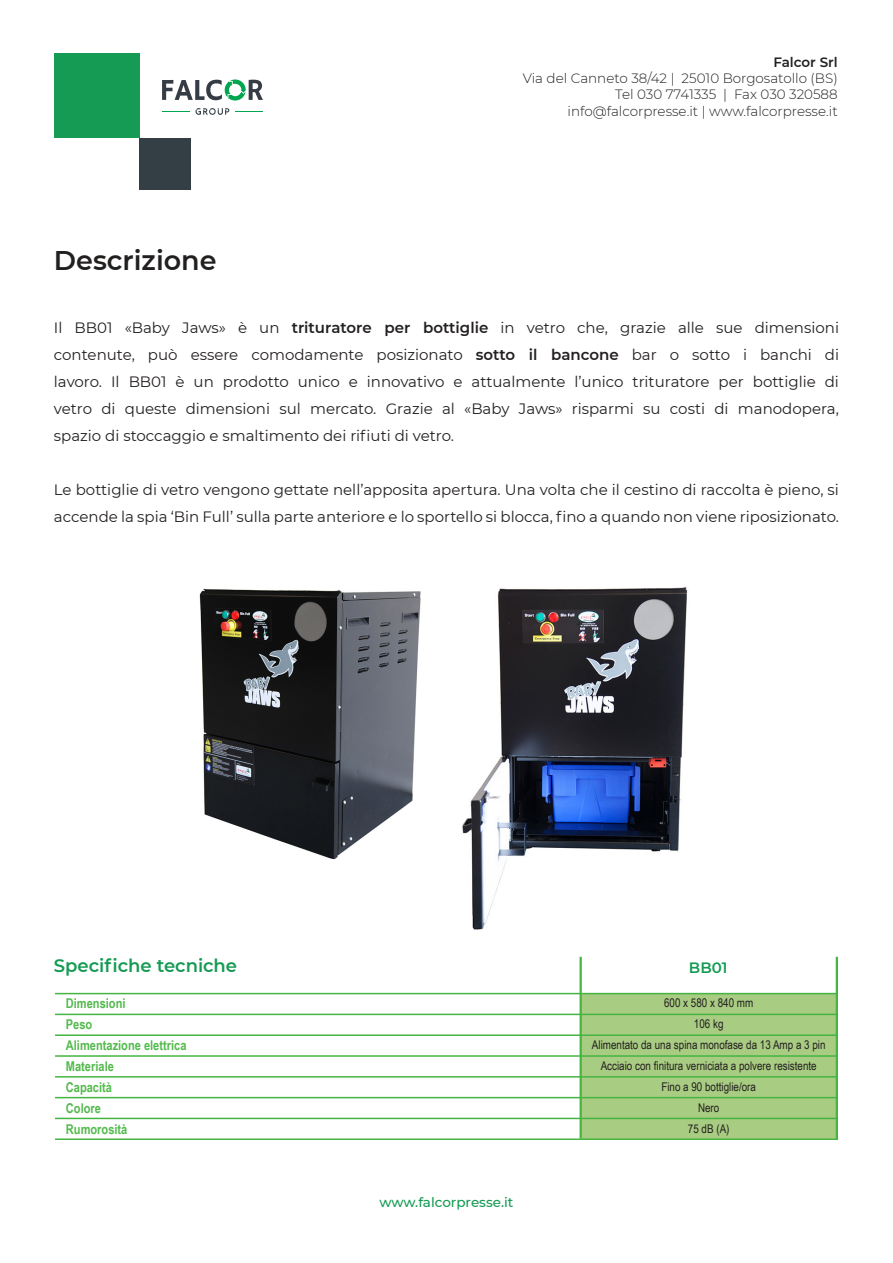
<style>
.page{position:relative;width:893px;height:1263px;background:#fff}
.page>*{position:absolute;margin:0;border:0;box-sizing:border-box;transform-origin:0 0}
.t1{font:600 27px "Montserrat";color:#221f1f}
.t2{font:600 18px "Montserrat";color:#159b54}
.t3{font:15px/27px "Montserrat";color:#231f20;text-align:justify}
.t4{font:600 15px "Montserrat";color:#159b54}
.t5{font:300 13.5px/16.2px "Montserrat";color:#231f20;text-align:right}
.t6{font:700 13.5px/21px "Arial Narrow";color:#53ba4d}
.t7{font:500 13.5px "Montserrat";color:#159b54}
.t8{font:600 13.5px "Montserrat";color:#231f20}
.t9{font:12px "Arial Narrow";color:#231f20}
.s1{font-weight:600}
</style>
<div class="page">
<div style="left:139px;top:138px;width:51px;height:51px;background:#333e45"></div>
<div style="left:54px;top:54px;width:85px;height:84px;background:#159b53"></div>
<div style="left:581px;top:994px;width:257px;height:146px;background:#a8cc82"></div>
<hr style="left:55px;top:993px;width:783px;height:1px;background:#44b541">
<hr style="left:55px;top:1097px;width:783px;height:1px;background:#44b541">
<hr style="left:55px;top:1014px;width:783px;height:1px;background:#44b541">
<hr style="left:55px;top:1118px;width:783px;height:1px;background:#44b541">
<hr style="left:55px;top:1034px;width:783px;height:2px;background:#44b541">
<hr style="left:55px;top:1138px;width:783px;height:2px;background:#44b541">
<hr style="left:55px;top:1055px;width:783px;height:2px;background:#44b541">
<hr style="left:55px;top:1076px;width:783px;height:1px;background:#44b541">
<hr style="left:580px;top:957px;width:2px;height:181px;background:#47b640">
<hr style="left:836px;top:957px;width:2px;height:182px;background:#47b640">
<svg style="left:162px;top:79px;width:101px;height:22px"></svg>
<svg style="left:195px;top:108px;width:34px;height:7px"></svg>
<svg style="left:162px;top:111px;width:27px;height:1px"></svg>
<svg style="left:235px;top:111px;width:28px;height:1px"></svg>
<img style="left:462px;top:586px;width:226px;height:344px">
<img style="left:199px;top:588px;width:222px;height:272px">
<p class="t1" style="left:54px;top:241px;width:164px">Descrizione</p>
<p class="t8" style="left:773px;top:53px;width:66px">Falcor Srl</p>
<p class="t5" style="left:523px;top:70px;width:316px">Via del Canneto 38/42 | 25010 Borgosatollo (BS)<br>Tel 030 7741335 | Fax 030 320588</p>
<p class="t5" style="left:567px;top:102px;width:272px">info@falcorpresse.it | www.falcorpresse.it</p>
<p class="t3" style="left:54px;top:314px;width:787px">Il BB01 «Baby Jaws» è un <span class="s1">trituratore per bottiglie</span> in vetro che, grazie alle sue dimensioni contenute, può essere comodamente posizionato <span class="s1">sotto il bancone</span> bar o sotto i banchi di lavoro. Il BB01 è un prodotto unico e innovativo e attualmente l’unico trituratore per bottiglie di vetro di queste dimensioni sul mercato. Grazie al «Baby Jaws» risparmi su costi di manodopera, spazio di stoccaggio e smaltimento dei rifiuti di vetro.</p>
<p class="t3" style="left:54px;top:476px;width:787px">Le bottiglie di vetro vengono gettate nell’apposita apertura. Una volta che il cestino di raccolta è pieno, si accende la spia ‘Bin Full’ sulla parte anteriore e lo sportello si blocca, fino a quando non viene riposizionato.</p>
<p class="t2" style="left:54px;top:953px;width:185px">Specifiche tecniche</p>
<p class="t6" style="left:66px;top:992px;width:122px">Dimensioni<br>Peso<br>Alimentazione elettrica<br>Materiale<br>Capacità<br>Colore<br>Rumorosità</p>
<p class="t7" style="left:379px;top:1193px;width:135px">www.falcorpresse.it</p>
<p class="t4" style="left:689px;top:957px;width:40px">BB01</p>
<p class="t9" style="left:664px;top:993px;width:91px">600 x 580 x 840 mm</p>
<p class="t9" style="left:694px;top:1014px;width:31px">106 kg</p>
<p class="t9" style="left:592px;top:1035px;width:235px">Alimentato da una spina monofase da 13 Amp a 3 pin</p>
<p class="t9" style="left:601px;top:1056px;width:218px">Acciaio con finitura verniciata a polvere resistente</p>
<p class="t9" style="left:661px;top:1077px;width:96px">Fino a 90 bottiglie/ora</p>
<p class="t9" style="left:698px;top:1098px;width:23px">Nero</p>
<p class="t9" style="left:688px;top:1119px;width:43px">75 dB (A)</p>
</div>
